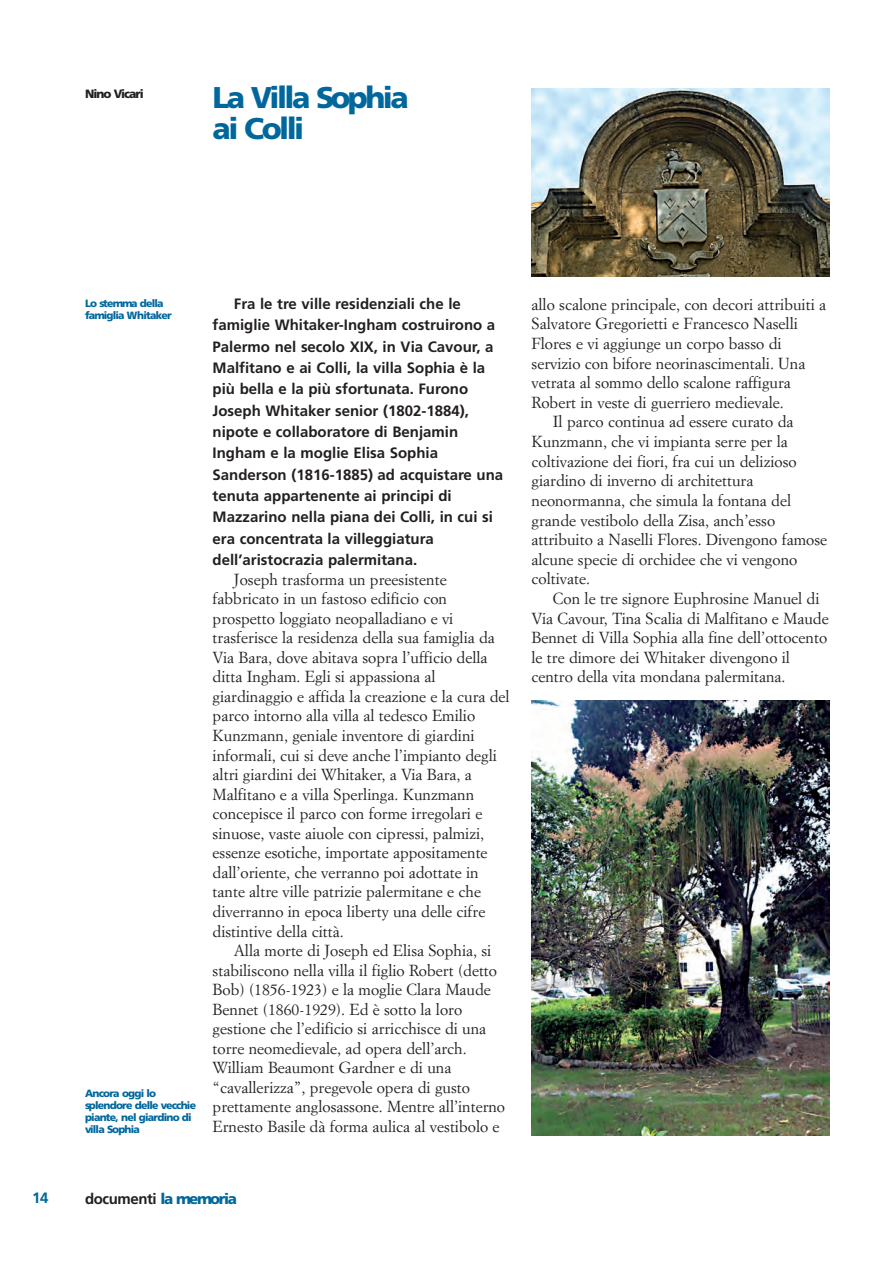
<style>
.page{position:relative;width:893px;height:1263px;background:#fff}
.page>*{position:absolute;margin:0;border:0;box-sizing:border-box;transform-origin:0 0}
.t1{font:900 30px/31.5px "Frutiger";letter-spacing:-.085em;color:#00679d}
.t2{font:15.75px/19.5px "Simoncini Garamond";color:#231f20}
.t3{font:700 15px/21.3px "Frutiger";color:#231f20}
.t4{font:700 15px "Frutiger";letter-spacing:-.03em;color:#231f20}
.t5{font:700 15px "Frutiger";color:#00679d}
.t6{font:900 12px "Frutiger";letter-spacing:-.085em;color:#231f20}
.t7{font:900 10.5px/12px "Frutiger";letter-spacing:-.075em;color:#00679d}
.s1{font-weight:900;color:#00679d}
</style>
<div class="page">
<div style="left:531px;top:85px;width:298px;height:191px;background:linear-gradient(to right,#fff,#fff)"></div>
<img style="left:531px;top:89px;width:298px;height:187px">
<img style="left:531px;top:701px;width:298px;height:434px">
<p class="t6" style="left:85px;top:89px;width:60px">Nino Vicari</p>
<h1 class="t1" style="left:213px;top:84px;width:198px">La Villa Sophia ai Colli</h1>
<p class="t5" style="left:32px;top:1192px;width:18px">14</p>
<p class="t7" style="left:85px;top:298px;width:88px">Lo stemma della famiglia Whitaker</p>
<p class="t7" style="left:85px;top:1088px;width:113px">Ancora oggi lo splendore delle vecchie piante, nel giardino di villa Sophia</p>
<p class="t3" style="left:213px;top:294px;width:292px;text-indent:21px">Fra le tre ville residenziali che le famiglie Whitaker-Ingham costruirono a Palermo nel secolo XIX, in Via Cavour, a Malfitano e ai Colli, la villa Sophia è la più bella e la più sfortunata. Furono Joseph Whitaker senior (1802-1884), nipote e collaboratore di Benjamin Ingham e la moglie Elisa Sophia Sanderson (1816-1885) ad acquistare una tenuta appartenente ai principi di Mazzarino nella piana dei Colli, in cui si era concentrata la villeggiatura dell’aristocrazia palermitana.</p>
<p class="t2" style="left:213px;top:570px;width:299px;text-indent:21px">Joseph trasforma un preesistente fabbricato in un fastoso edificio con prospetto loggiato neopalladiano e vi trasferisce la residenza della sua famiglia da Via Bara, dove abitava sopra l’ufficio della ditta Ingham. Egli si appassiona al giardinaggio e affida la creazione e la cura del parco intorno alla villa al tedesco Emilio Kunzmann, geniale inventore di giardini informali, cui si deve anche l’impianto degli altri giardini dei Whitaker, a Via Bara, a Malfitano e a villa Sperlinga. Kunzmann concepisce il parco con forme irregolari e sinuose, vaste aiuole con cipressi, palmizi, essenze esotiche, importate appositamente dall’oriente, che verranno poi adottate in tante altre ville patrizie palermitane e che diverranno in epoca liberty una delle cifre distintive della città.</p>
<p class="t2" style="left:213px;top:942px;width:294px;text-indent:21px">Alla morte di Joseph ed Elisa Sophia, si stabiliscono nella villa il figlio Robert (detto Bob) (1856-1923) e la moglie Clara Maude Bennet (1860-1929). Ed è sotto la loro gestione che l’edificio si arricchisce di una torre neomedievale, ad opera dell’arch.<br>William Beaumont Gardner e di una “cavallerizza”, pregevole opera di gusto prettamente anglosassone. Mentre all’interno Ernesto Basile dà forma aulica al vestibolo e</p>
<p class="t2" style="left:532px;top:296px;width:296px">allo scalone principale, con decori attribuiti a</p>
<p class="t2" style="left:532px;top:315px;width:268px">Salvatore Gregorietti e Francesco Naselli</p>
<p class="t2" style="left:532px;top:335px;width:251px">Flores e vi aggiunge un corpo basso di</p>
<p class="t2" style="left:532px;top:355px;width:275px">servizio con bifore neorinascimentali. Una</p>
<p class="t2" style="left:532px;top:374px;width:261px">vetrata al sommo dello scalone raffigura</p>
<p class="t2" style="left:532px;top:394px;width:254px">Robert in veste di guerriero medievale.</p>
<p class="t2" style="left:553px;top:413px;width:242px">Il parco continua ad essere curato da</p>
<p class="t2" style="left:532px;top:433px;width:258px">Kunzmann, che vi impianta serre per la</p>
<p class="t2" style="left:532px;top:453px;width:267px">coltivazione dei fiori, fra cui un delizioso</p>
<p class="t2" style="left:532px;top:472px;width:223px">giardino di inverno di architettura</p>
<p class="t2" style="left:532px;top:492px;width:261px">neonormanna, che simula la fontana del</p>
<p class="t2" style="left:532px;top:511px;width:245px">grande vestibolo della Zisa, anch’esso</p>
<p class="t2" style="left:532px;top:531px;width:297px">attribuito a Naselli Flores. Divengono famose</p>
<p class="t2" style="left:532px;top:551px;width:267px">alcune specie di orchidee che vi vengono</p>
<p class="t2" style="left:532px;top:570px;width:60px">coltivate.</p>
<p class="t2" style="left:553px;top:590px;width:268px">Con le tre signore Euphrosine Manuel di</p>
<p class="t2" style="left:532px;top:609px;width:299px">Via Cavour, Tina Scalia di Malfitano e Maude</p>
<p class="t2" style="left:532px;top:629px;width:297px">Bennet di Villa Sophia alla fine dell’ottocento</p>
<p class="t2" style="left:532px;top:649px;width:260px">le tre dimore dei Whitaker divengono il</p>
<p class="t2" style="left:532px;top:668px;width:256px">centro della vita mondana palermitana.</p>
<p class="t4" style="left:85px;top:1192px;width:154px">documenti <span class="s1">la memoria</span></p>
</div>
